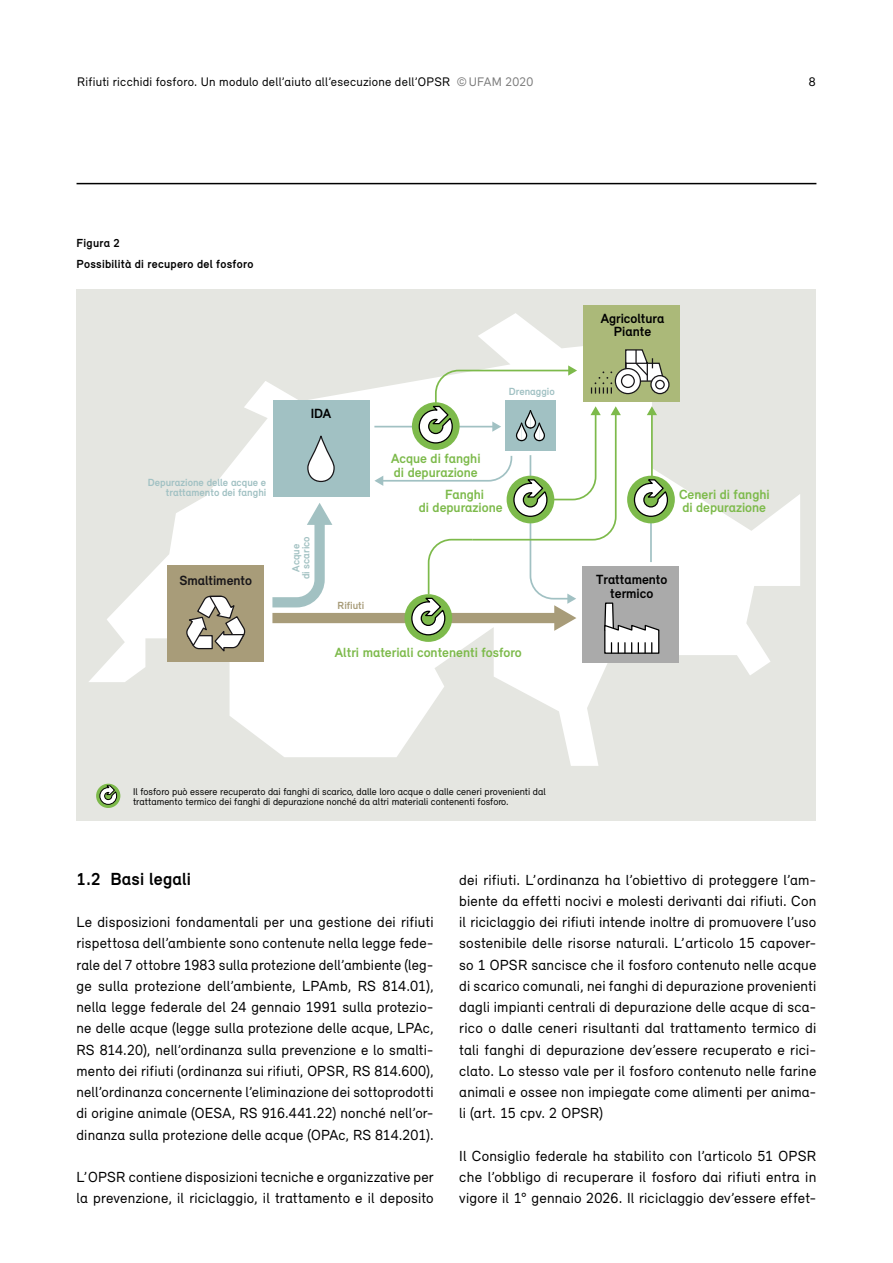
<style>
.page{position:relative;width:893px;height:1263px;background:#fff}
.page>*{position:absolute;margin:0;border:0;box-sizing:border-box;transform-origin:0 0}
._07_Inhalt_07_Titel_nr{font:700 18px "Relevant";letter-spacing:.005em;color:#000}
._07_Inhalt_07_Grundtext{font:15px/21.3px "Relevant";letter-spacing:.01em;color:#000;text-align:justify}
.t1{font:700 13.65px/13.5px "Relevant";color:#7dba4b}
.t2{font:700 13.65px/13.5px "Relevant";color:#000;text-align:center}
.t3{font:700 13.65px "Relevant";color:#181619}
.t4{font:12.75px "Relevant";letter-spacing:.02em;color:#000}
._08_Legende_08_Legende_Titel{font:700 12px "Relevant";letter-spacing:.02em;color:#000}
.t5{font:700 10.65px/10.2px "Relevant";color:#a1c1c3;text-align:right}
.t6{font:700 10.65px/10.2px "Relevant";color:#a2c1c2;text-align:center}
.t7{font:700 10.65px "Relevant";color:#a89c79}
.t8{font:10.2px/10.2px "Relevant";color:#000}
.s1{color:#7c7c7c}
</style>
<div class="page">
<hr style="left:77px;top:183px;width:739px;height:1px;background:#000">
<div style="left:77px;top:289px;width:739px;height:532px;background:#e5e6e1"></div>
<svg style="left:89px;top:313px;width:711px;height:453px"></svg>
<div style="left:273px;top:401px;width:96px;height:96px;background:#a1c1c3"></div>
<div style="left:584px;top:305px;width:96px;height:96px;background:#abb979"></div>
<div style="left:168px;top:566px;width:96px;height:96px;background:#a89c79"></div>
<div style="left:650px;top:375px;width:20px;height:19px;border:1px solid #181619;border-radius:50%"></div>
<div style="left:583px;top:566px;width:96px;height:97px;background:#aaa"></div>
<div style="left:272px;top:613px;width:286px;height:10px;background:#a89c79"></div>
<svg style="left:262px;top:503px;width:70px;height:110px;background:#ecf1f1"></svg>
<div style="left:96px;top:784px;width:24px;height:24px;background:#7dba4b;border-radius:50%"></div>
<svg style="left:99px;top:785px;width:18px;height:20px"></svg>
<div style="left:627px;top:476px;width:48px;height:47px;background:#7dba4b;border-radius:50%"></div>
<svg style="left:374px;top:349px;width:295px;height:305px"></svg>
<svg style="left:307px;top:436px;width:28px;height:47px"></svg>
<svg style="left:186px;top:595px;width:60px;height:57px"></svg>
<p class="t4" style="left:77px;top:74px;width:457px">Rifiuti ricchidi fosforo. Un modulo dell’aiuto all’esecuzione dell’OPSR <span class="s1">©UFAM 2020</span></p>
<p class="t4" style="left:809px;top:74px;width:8px">8</p>
<p class="_08_Legende_08_Legende_Titel" style="left:77px;top:235px;width:45px">Figura 2</p>
<p class="_08_Legende_08_Legende_Titel" style="left:77px;top:257px;width:178px">Possibilità di recupero del fosforo</p>
<p class="t5" style="left:148px;top:477px;width:120px">Depurazione delle acque e trattamento dei fanghi</p>
<p class="t3" style="left:179px;top:572px;width:74px">Smaltimento</p>
<p class="t2" style="left:311px;top:407px;width:22px">IDA</p>
<p class="t6" style="left:291px;top:579px;width:45px;rotate:-90deg">Acque<br>di scarico</p>
<p class="t7" style="left:338px;top:599px;width:28px">Rifiuti</p>
<p class="t5" style="left:509px;top:386px;width:47px">Drenaggio</p>
<p class="t1" style="left:391px;top:452px;width:91px">Acque di fanghi di depurazione</p>
<p class="t1" style="left:419px;top:487px;width:85px;text-align:center">Fanghi<br>di depurazione</p>
<p class="t1" style="left:335px;top:646px;width:188px">Altri materiali contenenti fosforo</p>
<p class="t2" style="left:601px;top:311px;width:65px">Agricoltura<br>Piante</p>
<p class="t1" style="left:679px;top:487px;width:92px">Ceneri di fanghi di depurazione</p>
<p class="t2" style="left:596px;top:573px;width:73px">Trattamento termico</p>
<p class="t8" style="left:133px;top:786px;width:414px">Il fosforo può essere recuperato dai fanghi di scarico, dalle loro acque o dalle ceneri provenienti dal trattamento termico dei fanghi di depurazione nonché da altri materiali contenenti fosforo.</p>
<h2 class="_07_Inhalt_07_Titel_nr" style="left:77px;top:867px;width:116px">1.2 Basi legali</h2>
<p class="_07_Inhalt_07_Grundtext" style="left:77px;top:911px;width:359px">Le disposizioni fondamentali per una gestione dei rifiuti rispettosa dell’ambiente sono contenute nella legge fede&shy;rale del 7 ottobre 1983 sulla protezione dell’ambiente (leg&shy;ge sulla protezione dell’ambiente, LPAmb, RS 814.01), nella legge federale del 24 gennaio 1991 sulla protezio&shy;ne delle acque (legge sulla protezione delle acque, LPAc, RS 814.20), nell’ordinanza sulla prevenzione e lo smalti&shy;mento dei rifiuti (ordinanza sui rifiuti, OPSR, RS 814.600), nell’ordinanza concernente l’eliminazione dei sottoprodotti di origine animale (OESA, RS 916.441.22) nonché nell’or&shy;dinanza sulla protezione delle acque (OPAc, RS 814.201).</p>
<p class="_07_Inhalt_07_Grundtext" style="left:77px;top:1166px;width:359px">L’OPSR contiene disposizioni tecniche e organizzative per la prevenzione, il riciclaggio, il trattamento e il deposito</p>
<p class="_07_Inhalt_07_Grundtext" style="left:459px;top:868px;width:359px">dei rifiuti. L’ordinanza ha l’obiettivo di proteggere l’am&shy;biente da effetti nocivi e molesti derivanti dai rifiuti. Con il riciclaggio dei rifiuti intende inoltre di promuovere l’uso sostenibile delle risorse naturali. L’articolo 15 capover&shy;so 1 OPSR sancisce che il fosforo contenuto nelle acque di scarico comunali, nei fanghi di depurazione provenienti dagli impianti centrali di depurazione delle acque di sca&shy;rico o dalle ceneri risultanti dal trattamento termico di tali fanghi di depurazione dev’essere recuperato e rici&shy;clato. Lo stesso vale per il fosforo contenuto nelle farine animali e ossee non impiegate come alimenti per anima&shy;li (art. 15 cpv. 2 OPSR)</p>
<p class="_07_Inhalt_07_Grundtext" style="left:459px;top:1145px;width:359px">Il Consiglio federale ha stabilito con l’articolo 51 OPSR che l’obbligo di recuperare il fosforo dai rifiuti entra in vigore il 1° gennaio 2026. Il riciclaggio dev’essere effet-</p>
</div>
